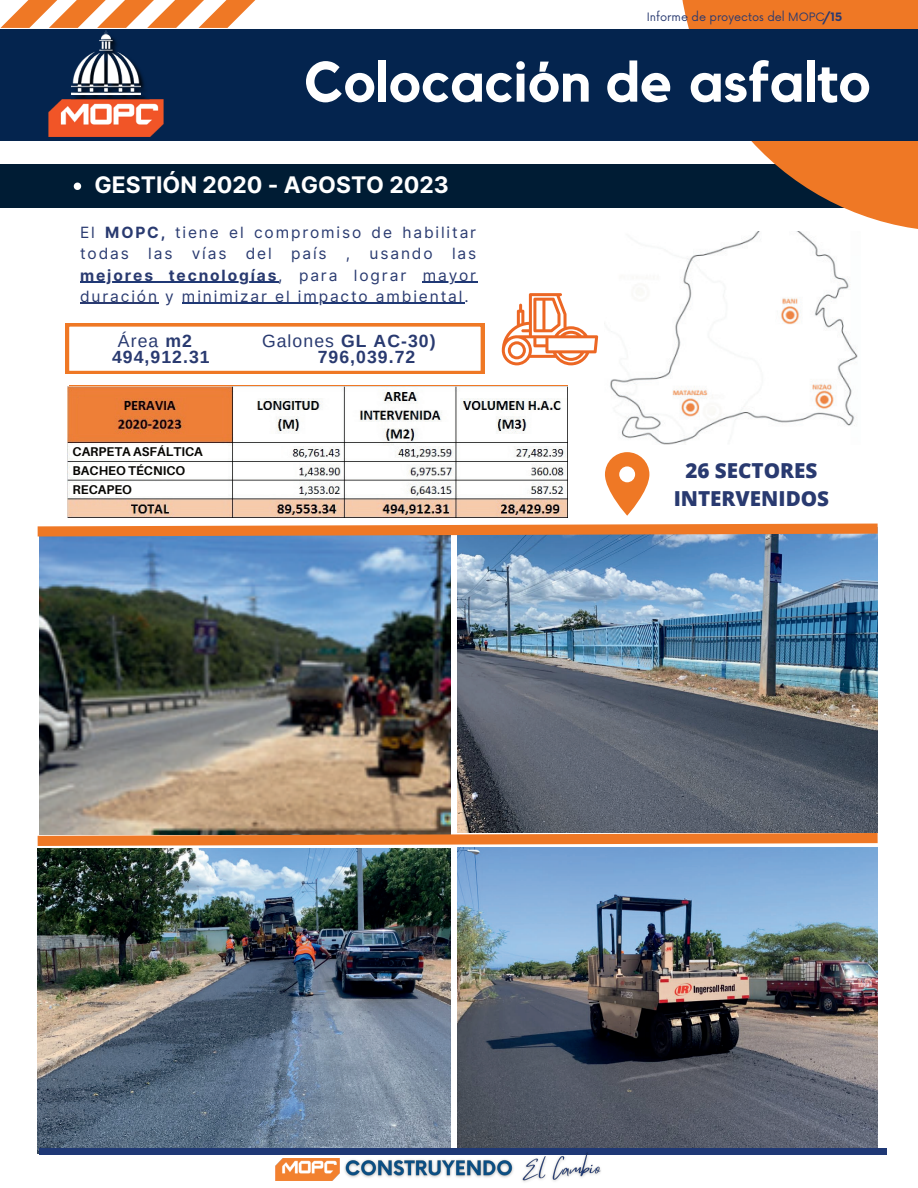
<style>
.page{position:relative;width:918px;height:1188px;background:#fff}
.page>*{position:absolute;margin:0;border:0;box-sizing:border-box;transform-origin:0 0}
.t1{font:700 56.4px "Kollektif";color:#fff}
.t2{font:700 22.8px "Inter";color:#fff}
.t3{font:800 20.7px/28.5px "Open Sans";color:#293a70;text-align:center}
.t4{font:700 17.7px/15.9px "Arimo";letter-spacing:.06em;color:#293a70}
.t5{font:15.45px/21.1px "Inter";letter-spacing:.12em;color:#293a70;text-align:justify}
.t6{font:700 12.75px/18.8px "Aileron";color:#080704}
.t7{font:11.25px "Now";color:#293a70}
.s1{font-weight:700}
.s2{font-weight:400}
</style>
<div class="page">
<div style="left:0;top:164px;width:880px;height:43px;background:#001c34"></div>
<svg style="left:679px;top:0;width:239px;height:229px;fill:#ef7825"></svg>
<img style="left:458px;top:851px;width:419px;height:297px">
<img style="left:458px;top:542px;width:419px;height:286px">
<img style="left:38px;top:851px;width:412px;height:302px">
<img style="left:39px;top:542px;width:412px;height:286px">
<svg style="left:502px;top:293px;width:96px;height:72px"></svg>
<svg style="left:37px;top:452px;width:841px;height:90px"></svg>
<svg style="left:37px;top:828px;width:841px;height:23px"></svg>
<img style="left:610px;top:232px;width:248px;height:212px">
<img style="left:68px;top:387px;width:499px;height:130px">
<hr style="left:80px;top:282px;width:198px;height:1px;background:#1f3875">
<hr style="left:423px;top:282px;width:55px;height:1px;background:#1f3875">
<hr style="left:80px;top:303px;width:79px;height:1px;background:#293a70">
<hr style="left:182px;top:303px;width:282px;height:1px;background:#1f3875">
<svg style="left:74px;top:183px;width:7px;height:7px"></svg>
<svg style="left:66px;top:323px;width:418px;height:51px"></svg>
<div style="left:70px;top:446px;width:157px;height:12px;background:#fff"></div>
<div style="left:70px;top:464px;width:157px;height:13px;background:#fff"></div>
<div style="left:70px;top:483px;width:157px;height:13px;background:#fff"></div>
<div style="left:0;top:29px;width:918px;height:112px;background:#04244e"></div>
<img style="left:48px;top:31px;width:116px;height:106px">
<svg style="left:0;top:0;width:256px;height:28px"></svg>
<div style="left:39px;top:1148px;width:848px;height:6px;background:#1f3875"></div>
<img style="left:517px;top:1152px;width:90px;height:30px">
<img style="left:344px;top:1156px;width:174px;height:26px">
<img style="left:275px;top:1159px;width:64px;height:21px">
<p class="t7" style="left:647px;top:7px;width:197px">Informe de proyectos del MOPC<span class="s1">/15</span></p>
<h1 class="t1" style="left:304px;top:49px;width:568px">Colocación de asfalto</h1>
<h2 class="t2" style="left:95px;top:168px;width:356px">GESTIÓN 2020 - AGOSTO 2023</h2>
<p class="t5" style="left:80px;top:222px;width:398px">El <span class="s1">MOPC,</span> tiene el compromiso de habilitar todas las vías del país , usando las <span class="s1">mejores tecnologías</span>, para lograr mayor duración y minimizar el impacto ambiental.</p>
<p class="t4" style="left:112px;top:333px;width:99px;text-indent:6px"><span class="s2">Área</span> m2<br>494,912.31</p>
<p class="t4" style="left:318px;top:333px;width:120px;text-indent:-56px"><span class="s2">Galones</span> GL AC-30)<br>796,039.72</p>
<p class="t6" style="left:73px;top:442px;width:132px">CARPETA ASFÁLTICA<br>BACHEO TÉCNICO<br>RECAPEO</p>
<h3 class="t3" style="left:674px;top:455px;width:157px">26 SECTORES<br>INTERVENIDOS</h3>
</div>
